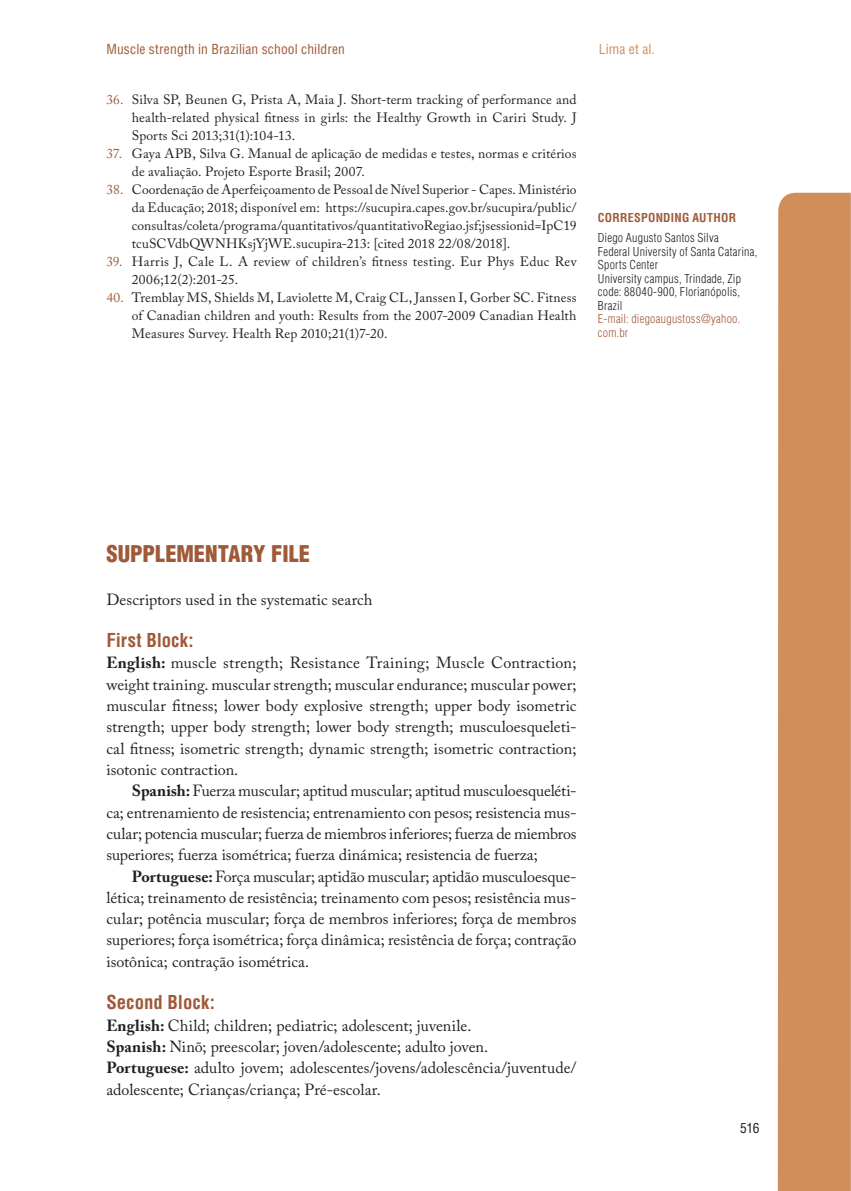
<style>
.page{position:relative;width:851px;height:1191px;background:#fff}
.page>*{position:absolute;margin:0;border:0;box-sizing:border-box;transform-origin:0 0}
.t1{font:900 condensed 22.5px "Helvetica LT Std";letter-spacing:-.005em;color:#9f5a39}
.t2{font:700 condensed 18.75px "Helvetica LT Std";letter-spacing:.005em;color:#9f5a39}
.t3{font:16.05px/21.3px "Adobe Caslon Pro";color:#231f20;text-align:justify}
.t4{font:13.5px/18px "Adobe Caslon Pro";letter-spacing:.015em;color:#231f20;text-align:justify}
.t5{font:condensed 13.5px "Helvetica LT Std";letter-spacing:.015em;color:#9f5a39}
.t6{font:condensed 13.5px "Helvetica LT Std";letter-spacing:.015em;color:#d18d5a}
.t7{font:condensed 13.5px "Helvetica LT Std";color:#231f20}
.t8{font:300 condensed 12px/13.5px "Helvetica LT Std";letter-spacing:.02em;color:#231f20}
.t9{font:300 condensed 12px/13.5px "Helvetica LT Std";letter-spacing:.02em;color:#9f5a39}
.t10{font:700 condensed 12px "Helvetica LT Std";letter-spacing:.025em;color:#9f5a39}
.s1{color:#9f5a39}
.s2{font-weight:700}
</style>
<div class="page">
<div style="left:777px;top:193px;width:73px;height:998px;background:#d18d5a"></div>
<p class="t5" style="left:106px;top:41px;width:240px">Muscle strength in Brazilian school children</p>
<p class="t6" style="left:598px;top:41px;width:58px">Lima et al.</p>
<p class="t4" style="left:132px;top:90px;width:446px;text-indent:-25px"><span class="s1">36.</span> Silva SP, Beunen G, Prista A, Maia J. Short-term tracking of performance and health-related physical fitness in girls: the Healthy Growth in Cariri Study. J Sports Sci 2013;31(1):104-13.</p>
<p class="t4" style="left:132px;top:144px;width:446px;text-indent:-25px"><span class="s1">37.</span> Gaya APB, Silva G. Manual de aplicação de medidas e testes, normas e critérios de avaliação. Projeto Esporte Brasil; 2007.</p>
<p class="t4" style="left:132px;top:180px;width:446px;text-indent:-25px"><span class="s1">38.</span> Coordenação de Aperfeiçoamento de Pessoal de Nível Superior - Capes. Ministério da Educação; 2018; disponível em: https://sucupira.capes.gov.br/sucupira/public/ consultas/coleta/programa/quantitativos/quantitativoRegiao.jsf;jsessionid=IpC19 tcuSCVdbQWNHKsjYjWE.sucupira-213: [cited 2018 22/08/2018].</p>
<p class="t4" style="left:132px;top:252px;width:446px;text-indent:-25px"><span class="s1">39.</span> Harris J, Cale L. A review of children’s fitness testing. Eur Phys Educ Rev<br>2006;12(2):201-25.</p>
<p class="t4" style="left:132px;top:288px;width:446px;text-indent:-25px"><span class="s1">40.</span> Tremblay MS, Shields M, Laviolette M, Craig CL, Janssen I, Gorber SC. Fitness of Canadian children and youth: Results from the 2007-2009 Canadian Health Measures Survey. Health Rep 2010;21(1)7-20.</p>
<p class="t10" style="left:597px;top:210px;width:140px">CORRESPONDING AUTHOR</p>
<p class="t8" style="left:597px;top:231px;width:161px">Diego Augusto Santos Silva<br>Federal University of Santa Catarina,<br>Sports Center<br>University campus, Trindade, Zip code: 88040-900, Florianópolis,<br>Brazil</p>
<p class="t9" style="left:597px;top:312px;width:144px">E-mail: diegoaugustoss@yahoo. com.br</p>
<h1 class="t1" style="left:106px;top:539px;width:205px">SUPPLEMENTARY FILE</h1>
<p class="t3" style="left:106px;top:588px;width:268px">Descriptors used in the systematic search</p>
<p class="t2" style="left:106px;top:628px;width:89px">First Block:</p>
<p class="t3" style="left:106px;top:652px;width:471px"><span class="s2">English:</span> muscle strength; Resistance Training; Muscle Contraction; weight training. muscular strength; muscular endurance; muscular power; muscular fitness; lower body explosive strength; upper body isometric strength; upper body strength; lower body strength; musculoesqueleti&shy;cal fitness; isometric strength; dynamic strength; isometric contraction; isotonic contraction.</p>
<p class="t3" style="left:106px;top:780px;width:471px;text-indent:26px"><span class="s2">Spanish:</span> Fuerza muscular; aptitud muscular; aptitud musculoesqueléti&shy;ca; entrenamiento de resistencia; entrenamiento con pesos; resistencia mus&shy;cular; potencia muscular; fuerza de miembros inferiores; fuerza de miembros superiores; fuerza isométrica; fuerza dinámica; resistencia de fuerza;</p>
<p class="t3" style="left:106px;top:865px;width:471px;text-indent:26px"><span class="s2">Portuguese:</span> Força muscular; aptidão muscular; aptidão musculoesque&shy;lética; treinamento de resistência; treinamento com pesos; resistência mus&shy;cular; potência muscular; força de membros inferiores; força de membros superiores; força isométrica; força dinâmica; resistência de força; contração isotônica; contração isométrica.</p>
<p class="t2" style="left:106px;top:990px;width:110px">Second Block:</p>
<p class="t3" style="left:106px;top:1014px;width:471px;text-align:left"><span class="s2">English:</span> Child; children; pediatric; adolescent; juvenile.<br><span class="s2">Spanish:</span> Ninõ; preescolar; joven/adolescente; adulto joven.<br><span class="s2">Portuguese:</span> adulto jovem; adolescentes/jovens/adolescência/juventude/ adolescente; Crianças/criança; Pré-escolar.</p>
<p class="t7" style="left:740px;top:1120px;width:21px">516</p>
</div>
